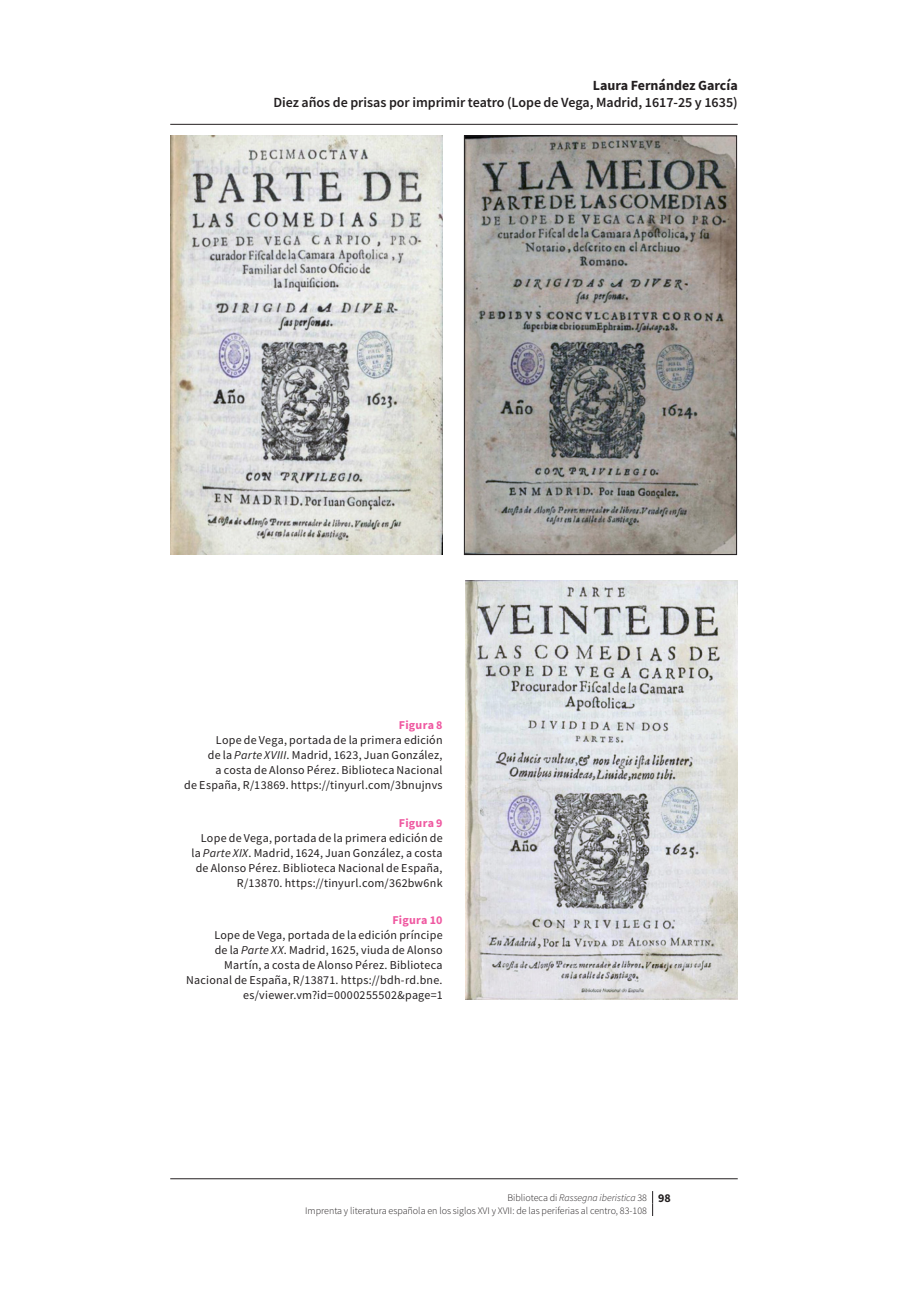
<style>
.page{position:relative;width:908px;height:1304px;background:#fff}
.page>*{position:absolute;margin:0;border:0;box-sizing:border-box;transform-origin:0 0}
.t1{font:600 14px "Source Sans Pro";color:#231f20}
.t2{font:700 14px "Source Sans Pro";color:#231f20}
.t3{font:12px/15px "Source Sans Pro";letter-spacing:.02em;color:#231f20;text-align:right}
.t4{font:700 12px "Source Sans Pro";letter-spacing:.02em;color:#ef59a1}
.t5{font:300 10px/12.4px "Source Sans Pro";color:#231f20}
.s1{font-style:italic}
.s2{font-weight:700;font-size:12px}
</style>
<div class="page">
<svg style="left:652px;top:1191px;width:1px;height:25px"></svg>
<img style="left:170px;top:136px;width:272px;height:418px">
<img style="left:466px;top:138px;width:268px;height:415px">
<div style="left:464px;top:136px;width:272px;height:419px;border:1px solid #231f20"></div>
<img style="left:465px;top:580px;width:272px;height:419px">
<hr style="left:170px;top:124px;width:567px;height:1px;background:#231f20">
<hr style="left:170px;top:1178px;width:567px;height:1px;background:#231f20">
<p class="t2" style="left:592px;top:76px;width:146px">Laura Fernández García</p>
<p class="t1" style="left:273px;top:94px;width:465px">Diez años de prisas por imprimir teatro (Lope de Vega, Madrid, 1617‑25 y 1635)</p>
<p class="t4" style="left:398px;top:717px;width:45px">Figura 8</p>
<p class="t3" style="left:184px;top:732px;width:260px">Lope de Vega, portada de la primera edición<br>de la <span class="s1">Parte XVIII</span>. Madrid, 1623, Juan González,<br>a costa de Alonso Pérez. Biblioteca Nacional<br>de España, R/13869. https://tinyurl.com/3bnujnvs</p>
<p class="t4" style="left:398px;top:814px;width:45px">Figura 9</p>
<p class="t3" style="left:191px;top:830px;width:252px">Lope de Vega, portada de la primera edición de la <span class="s1">Parte XIX</span>. Madrid, 1624, Juan González, a costa de Alonso Pérez. Biblioteca Nacional de España, R/13870. https://tinyurl.com/362bw6nk</p>
<p class="t4" style="left:392px;top:912px;width:52px">Figura 10</p>
<p class="t3" style="left:186px;top:928px;width:258px">Lope de Vega, portada de la edición príncipe<br>de la <span class="s1">Parte XX</span>. Madrid, 1625, viuda de Alonso Martín, a costa de Alonso Pérez. Biblioteca Nacional de España, R/13871. https://bdh-rd.bne. es/viewer.vm?id=0000255502&amp;page=1</p>
<p class="t5" style="left:305px;top:1191px;width:367px;text-indent:202px">Biblioteca di <span class="s1">Rassegna iberistica</span> 38 <span class="s2">98<br></span>Imprenta y literatura española en los siglos XVI y XVII: de las periferias al centro, 83-108</p>
</div>
